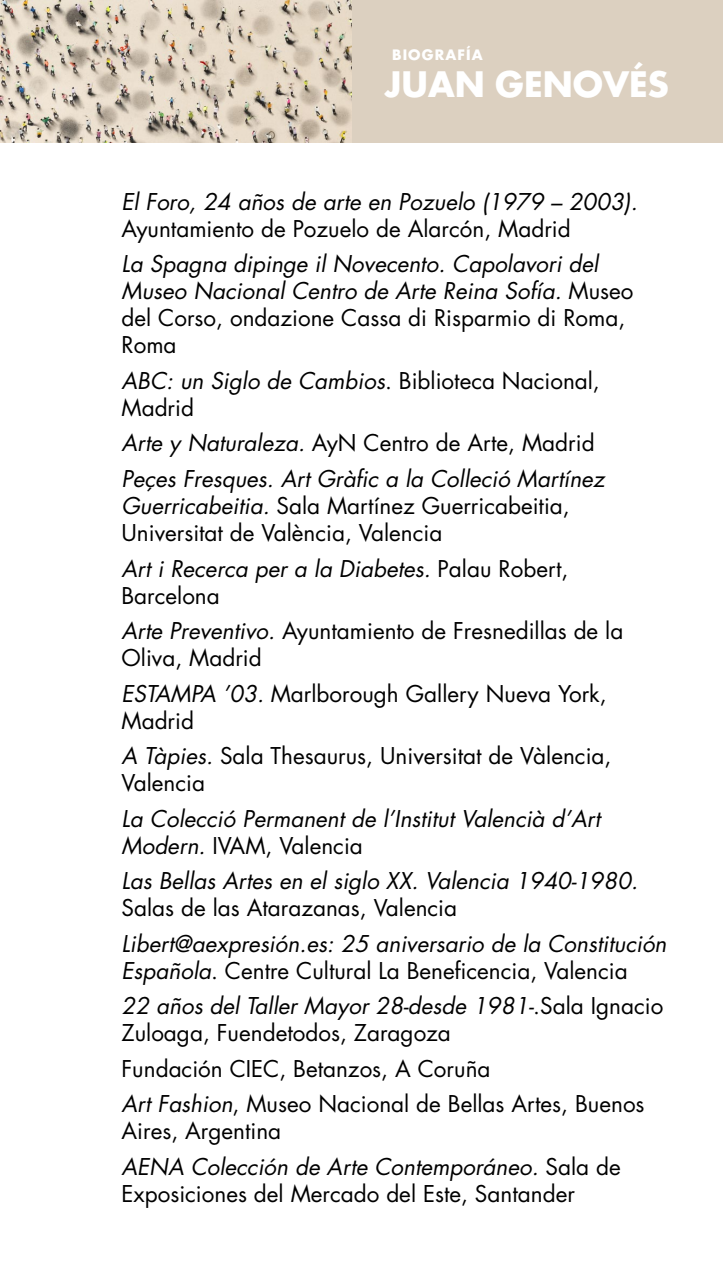
<style>
.page{position:relative;width:723px;height:1263px;background:#fff}
.page>*{position:absolute;margin:0;border:0;box-sizing:border-box;transform-origin:0 0}
.t1{font:700 34.2px "Futura Std";color:#fff}
.t2{font:italic 22.5px/27px "Futura Std";color:#000}
.t3{font:22.5px/27px "Futura Std";color:#000}
.t4{font:700 13.95px "Futura Std";letter-spacing:.08em;color:#fff}
.s1{font-style:normal}
.s2{font-style:italic}
</style>
<div class="page">
<img style="left:0;top:0;width:352px;height:142px">
<div style="left:352px;top:0;width:371px;height:142px;background:#dcd0c0"></div>
<p class="t4" style="left:392px;top:46px;width:92px">BIOGRAFÍA</p>
<h1 class="t1" style="left:385px;top:61px;width:286px">JUAN GENOVÉS</h1>
<p class="t2" style="left:122px;top:188px;width:517px">El Foro, 24 años de arte en Pozuelo (1979 – 2003).</p>
<p class="t3" style="left:122px;top:215px;width:451px">Ayuntamiento de Pozuelo de Alarcón, Madrid</p>
<p class="t2" style="left:122px;top:251px;width:513px">La Spagna dipinge il Novecento. Capolavori del Museo Nacional Centro de Arte Reina Sofía. <span class="s1">Museo del Corso, ondazione Cassa di Risparmio di Roma, Roma</span></p>
<p class="t3" style="left:122px;top:367px;width:480px"><span class="s2">ABC: un Siglo de Cambios</span>. Biblioteca Nacional,<br>Madrid</p>
<p class="t2" style="left:122px;top:426px;width:485px;line-height:35.5px">Arte y Naturaleza. <span class="s1">AyN Centro de Arte, Madrid<br></span>Peçes Fresques. Art Gràfic a la Colleció Martínez</p>
<p class="t3" style="left:122px;top:492px;width:450px"><span class="s2">Guerricabeitia.</span> Sala Martínez Guerricabeitia,<br>Universitat de València, Valencia</p>
<p class="t2" style="left:122px;top:555px;width:448px">Art i Recerca per a la Diabetes. <span class="s1">Palau Robert,<br>Barcelona</span></p>
<p class="t3" style="left:122px;top:617px;width:503px"><span class="s2">Arte Preventivo.</span> Ayuntamiento de Fresnedillas de la<br>Oliva, Madrid</p>
<p class="t3" style="left:122px;top:680px;width:487px"><span class="s2">ESTAMPA ’03.</span> Marlborough Gallery Nueva York,<br>Madrid</p>
<p class="t3" style="left:122px;top:742px;width:491px"><span class="s2">A Tàpies.</span> Sala Thesaurus, Universitat de Vàlencia,<br>Valencia</p>
<p class="t2" style="left:122px;top:805px;width:480px">La Colecció Permanent de l’Institut Valencià d’Art<br>Modern. <span class="s1">IVAM, Valencia</span></p>
<p class="t2" style="left:122px;top:867px;width:518px">Las Bellas Artes en el siglo XX. Valencia 1940-1980.</p>
<p class="t3" style="left:122px;top:894px;width:337px">Salas de las Atarazanas, Valencia</p>
<p class="t2" style="left:122px;top:930px;width:546px">Libert@aexpresión.es: 25 aniversario de la Constitución<br>Española<span class="s1">. Centre Cultural La Beneficencia, Valencia</span></p>
<p class="t3" style="left:122px;top:992px;width:543px"><span class="s2">22 años del Taller Mayor 28-desde 1981-</span>.Sala Ignacio<br>Zuloaga, Fuendetodos, Zaragoza</p>
<p class="t3" style="left:122px;top:1051px;width:524px;line-height:35.5px">Fundación CIEC, Betanzos, A Coruña<br><span class="s2">Art Fashion</span>, Museo Nacional de Bellas Artes, Buenos</p>
<p class="t2" style="left:122px;top:1113px;width:501px;line-height:35.5px"><span class="s1">Aires, Argentina<br></span>AENA Colección de Arte Contemporáneo. <span class="s1">Sala de</span></p>
<p class="t3" style="left:122px;top:1180px;width:455px">Exposiciones del Mercado del Este, Santander</p>
</div>
